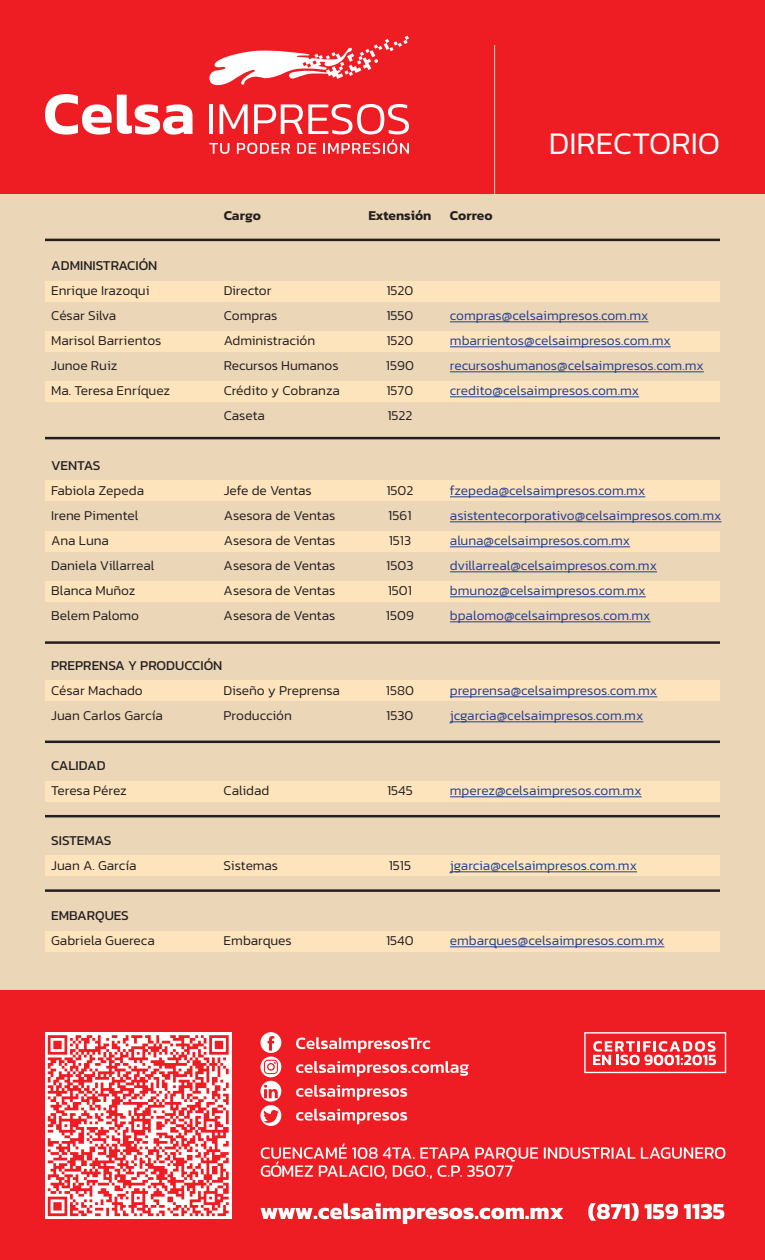
<style>
.page{position:relative;width:765px;height:1260px;background:#fff}
.page>*{position:absolute;margin:0;border:0;box-sizing:border-box;transform-origin:0 0}
.t1{font:300 32px "Kanit";color:#fff}
.t2{font:300 13.75px "Kanit";color:#231f20}
.t3{font:300 13.75px "Kanit";color:#253f8e}
.t4{font:13.75px "Kanit";color:#231f20}
.t5{font:600 13.75px "Kanit";color:#231f20}
</style>
<div class="page">
<div style="left:0;top:194px;width:765px;height:796px;background:#ecd6b8"></div>
<div style="left:46px;top:281px;width:674px;height:21px;background:#fee4bc"></div>
<div style="left:46px;top:480px;width:674px;height:21px;background:#fee4bc"></div>
<div style="left:46px;top:680px;width:674px;height:21px;background:#fee4bc"></div>
<div style="left:46px;top:781px;width:674px;height:21px;background:#fee4bc"></div>
<div style="left:46px;top:856px;width:674px;height:20px;background:#fee4bc"></div>
<div style="left:46px;top:931px;width:674px;height:21px;background:#fee4bc"></div>
<div style="left:46px;top:331px;width:674px;height:21px;background:#fee4bc"></div>
<div style="left:46px;top:531px;width:674px;height:21px;background:#fee4bc"></div>
<div style="left:46px;top:381px;width:674px;height:21px;background:#fee4bc"></div>
<div style="left:46px;top:581px;width:674px;height:21px;background:#fee4bc"></div>
<div style="left:0;top:0;width:765px;height:194px;background:#ee1d23"></div>
<div style="left:0;top:990px;width:765px;height:270px;background:#ee1d23"></div>
<svg style="left:209px;top:36px;width:200px;height:50px"></svg>
<svg style="left:209px;top:104px;width:200px;height:50px"></svg>
<svg style="left:45px;top:94px;width:148px;height:41px"></svg>
<hr style="left:494px;top:45px;width:1px;height:149px;background:#ecd6b8">
<hr style="left:450px;top:321px;width:198px;height:1px;background:#253f8e">
<hr style="left:450px;top:346px;width:221px;height:1px;background:#253f8e">
<hr style="left:450px;top:371px;width:254px;height:1px;background:#253f8e">
<hr style="left:450px;top:396px;width:189px;height:1px;background:#253f8e">
<hr style="left:450px;top:496px;width:195px;height:1px;background:#253f8e">
<hr style="left:450px;top:521px;width:271px;height:1px;background:#253f8e">
<hr style="left:450px;top:546px;width:180px;height:1px;background:#253f8e">
<hr style="left:450px;top:571px;width:207px;height:1px;background:#253f8e">
<hr style="left:450px;top:596px;width:196px;height:1px;background:#253f8e">
<hr style="left:450px;top:621px;width:201px;height:1px;background:#253f8e">
<hr style="left:450px;top:696px;width:207px;height:1px;background:#253f8e">
<hr style="left:450px;top:721px;width:193px;height:1px;background:#253f8e">
<hr style="left:450px;top:796px;width:192px;height:1px;background:#253f8e">
<hr style="left:450px;top:871px;width:187px;height:1px;background:#253f8e">
<hr style="left:450px;top:946px;width:214px;height:1px;background:#253f8e">
<hr style="left:45px;top:239px;width:675px;height:2px;background:#231f20">
<hr style="left:45px;top:437px;width:675px;height:2px;background:#231f20">
<hr style="left:45px;top:641px;width:675px;height:3px;background:#231f20">
<hr style="left:45px;top:741px;width:675px;height:2px;background:#231f20">
<hr style="left:45px;top:815px;width:675px;height:2px;background:#231f20">
<hr style="left:45px;top:889px;width:675px;height:3px;background:#231f20">
<svg style="left:261px;top:1203px;width:463px;height:21px"></svg>
<svg style="left:296px;top:1037px;width:134px;height:16px"></svg>
<div style="left:260px;top:1032px;width:21px;height:21px;background:#fff;border-radius:50%"></div>
<svg style="left:268px;top:1036px;width:6px;height:15px"></svg>
<svg style="left:296px;top:1085px;width:111px;height:15px"></svg>
<svg style="left:260px;top:1081px;width:21px;height:21px"></svg>
<svg style="left:264px;top:1085px;width:14px;height:13px"></svg>
<svg style="left:296px;top:1061px;width:173px;height:16px"></svg>
<svg style="left:260px;top:1056px;width:21px;height:21px"></svg>
<svg style="left:264px;top:1060px;width:14px;height:14px"></svg>
<svg style="left:296px;top:1109px;width:111px;height:15px"></svg>
<div style="left:260px;top:1105px;width:21px;height:21px;background:#fff;border-radius:50%"></div>
<svg style="left:263px;top:1110px;width:16px;height:13px"></svg>
<svg style="left:584px;top:1032px;width:142px;height:41px"></svg>
<svg style="left:45px;top:1032px;width:186px;height:187px;background:#fefbfb"></svg>
<svg style="left:48px;top:1035px;width:181px;height:181px"></svg>
<svg style="left:261px;top:1144px;width:464px;height:35px"></svg>
<p class="t5" style="left:224px;top:205px;width:39px">Cargo</p>
<p class="t5" style="left:368px;top:205px;width:65px">Extensión</p>
<p class="t5" style="left:450px;top:205px;width:44px">Correo</p>
<h1 class="t1" style="left:549px;top:121px;width:173px">DIRECTORIO</h1>
<p class="t4" style="left:51px;top:256px;width:108px">ADMINISTRACIÓN</p>
<p class="t2" style="left:51px;top:281px;width:100px">Enrique Irazoqui</p>
<p class="t2" style="left:224px;top:281px;width:49px">Director</p>
<p class="t2" style="left:386px;top:281px;width:29px">1520</p>
<p class="t2" style="left:51px;top:306px;width:66px">César Silva</p>
<p class="t2" style="left:224px;top:306px;width:55px">Compras</p>
<p class="t2" style="left:386px;top:306px;width:29px">1550</p>
<p class="t3" style="left:450px;top:306px;width:200px">compras@celsaimpresos.com.mx</p>
<p class="t2" style="left:51px;top:331px;width:112px">Marisol Barrientos</p>
<p class="t2" style="left:224px;top:331px;width:93px">Administración</p>
<p class="t2" style="left:386px;top:331px;width:29px">1520</p>
<p class="t3" style="left:450px;top:331px;width:222px">mbarrientos@celsaimpresos.com.mx</p>
<p class="t2" style="left:51px;top:356px;width:68px">Junoe Ruiz</p>
<p class="t2" style="left:224px;top:356px;width:117px">Recursos Humanos</p>
<p class="t2" style="left:386px;top:356px;width:29px">1590</p>
<p class="t3" style="left:450px;top:356px;width:255px">recursoshumanos@celsaimpresos.com.mx</p>
<p class="t2" style="left:51px;top:381px;width:120px">Ma. Teresa Enríquez</p>
<p class="t2" style="left:224px;top:381px;width:118px">Crédito y Cobranza</p>
<p class="t2" style="left:386px;top:381px;width:28px">1570</p>
<p class="t3" style="left:450px;top:381px;width:191px">credito@celsaimpresos.com.mx</p>
<p class="t2" style="left:224px;top:406px;width:43px">Caseta</p>
<p class="t2" style="left:387px;top:406px;width:27px">1522</p>
<p class="t4" style="left:51px;top:456px;width:51px">VENTAS</p>
<p class="t2" style="left:51px;top:481px;width:94px">Fabiola Zepeda</p>
<p class="t2" style="left:224px;top:481px;width:90px">Jefe de Ventas</p>
<p class="t2" style="left:386px;top:481px;width:29px">1502</p>
<p class="t3" style="left:450px;top:481px;width:197px">fzepeda@celsaimpresos.com.mx</p>
<p class="t2" style="left:51px;top:506px;width:89px">Irene Pimentel</p>
<p class="t2" style="left:224px;top:506px;width:113px">Asesora de Ventas</p>
<p class="t2" style="left:388px;top:506px;width:25px">1561</p>
<p class="t3" style="left:450px;top:506px;width:273px">asistentecorporativo@celsaimpresos.com.mx</p>
<p class="t2" style="left:51px;top:531px;width:59px">Ana Luna</p>
<p class="t2" style="left:224px;top:531px;width:113px">Asesora de Ventas</p>
<p class="t2" style="left:389px;top:531px;width:24px">1513</p>
<p class="t3" style="left:450px;top:531px;width:182px">aluna@celsaimpresos.com.mx</p>
<p class="t2" style="left:51px;top:556px;width:105px">Daniela Villarreal</p>
<p class="t2" style="left:224px;top:556px;width:113px">Asesora de Ventas</p>
<p class="t2" style="left:386px;top:556px;width:29px">1503</p>
<p class="t3" style="left:450px;top:556px;width:209px">dvillarreal@celsaimpresos.com.mx</p>
<p class="t2" style="left:51px;top:581px;width:86px">Blanca Muñoz</p>
<p class="t2" style="left:224px;top:581px;width:113px">Asesora de Ventas</p>
<p class="t2" style="left:388px;top:581px;width:26px">1501</p>
<p class="t3" style="left:450px;top:581px;width:197px">bmunoz@celsaimpresos.com.mx</p>
<p class="t2" style="left:51px;top:606px;width:89px">Belem Palomo</p>
<p class="t2" style="left:224px;top:606px;width:113px">Asesora de Ventas</p>
<p class="t2" style="left:386px;top:606px;width:29px">1509</p>
<p class="t3" style="left:450px;top:606px;width:202px">bpalomo@celsaimpresos.com.mx</p>
<p class="t4" style="left:51px;top:656px;width:173px">PREPRENSA Y PRODUCCIÓN</p>
<p class="t2" style="left:51px;top:681px;width:93px">César Machado</p>
<p class="t2" style="left:224px;top:681px;width:118px">Diseño y Preprensa</p>
<p class="t2" style="left:386px;top:681px;width:30px">1580</p>
<p class="t3" style="left:450px;top:681px;width:209px">preprensa@celsaimpresos.com.mx</p>
<p class="t2" style="left:51px;top:706px;width:113px">Juan Carlos García</p>
<p class="t2" style="left:224px;top:706px;width:70px">Producción</p>
<p class="t2" style="left:386px;top:706px;width:29px">1530</p>
<p class="t3" style="left:450px;top:706px;width:195px">jcgarcia@celsaimpresos.com.mx</p>
<p class="t4" style="left:51px;top:756px;width:56px">CALIDAD</p>
<p class="t2" style="left:51px;top:781px;width:77px">Teresa Pérez</p>
<p class="t2" style="left:224px;top:781px;width:47px">Calidad</p>
<p class="t2" style="left:387px;top:781px;width:27px">1545</p>
<p class="t3" style="left:450px;top:781px;width:193px">mperez@celsaimpresos.com.mx</p>
<p class="t4" style="left:51px;top:831px;width:62px">SISTEMAS</p>
<p class="t2" style="left:51px;top:856px;width:87px">Juan A. García</p>
<p class="t2" style="left:224px;top:856px;width:56px">Sistemas</p>
<p class="t2" style="left:389px;top:856px;width:24px">1515</p>
<p class="t3" style="left:450px;top:856px;width:189px">jgarcia@celsaimpresos.com.mx</p>
<p class="t4" style="left:51px;top:906px;width:79px">EMBARQUES</p>
<p class="t2" style="left:51px;top:931px;width:105px">Gabriela Guereca</p>
<p class="t2" style="left:224px;top:931px;width:70px">Embarques</p>
<p class="t2" style="left:386px;top:931px;width:29px">1540</p>
<p class="t3" style="left:450px;top:931px;width:216px">embarques@celsaimpresos.com.mx</p>
</div>
